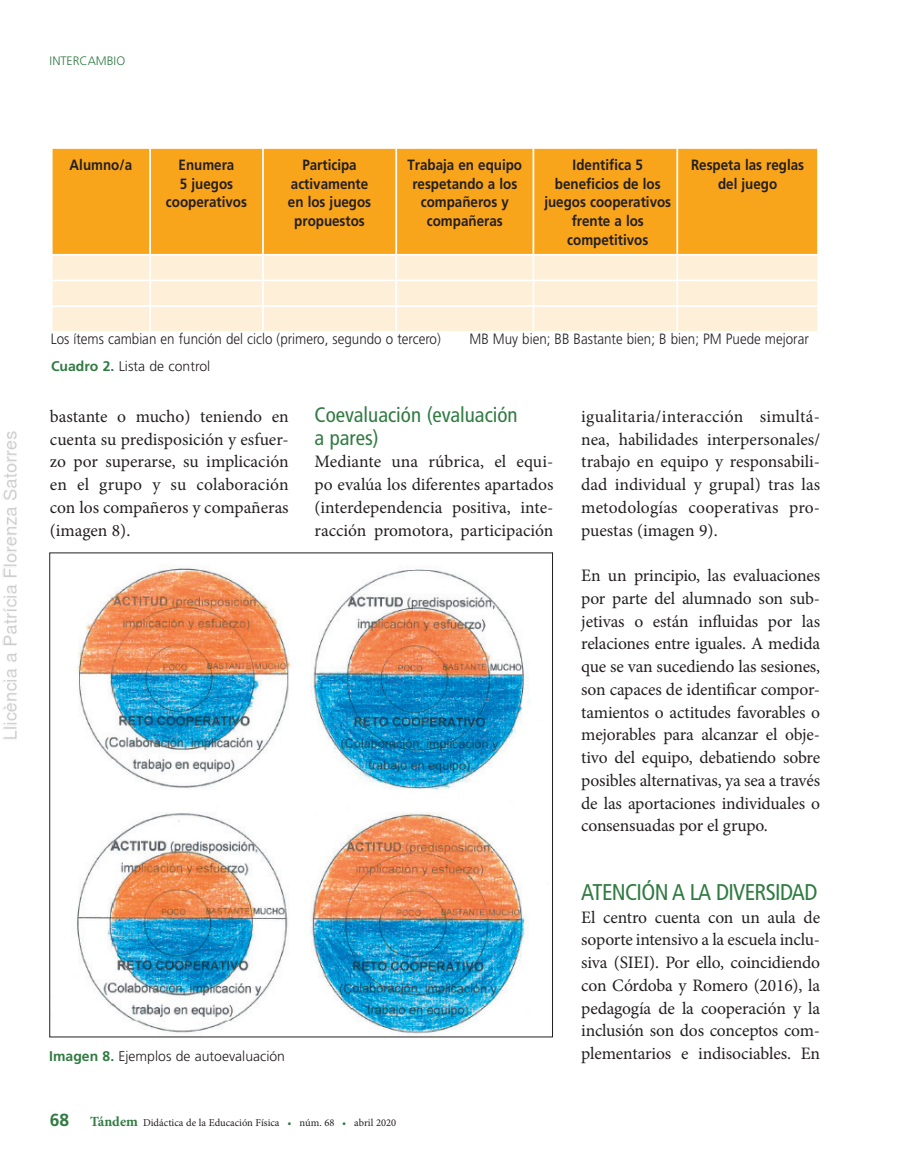
<style>
.page{position:relative;width:918px;height:1166px;background:#fff}
.page>*{position:absolute;margin:0;border:0;box-sizing:border-box;transform-origin:0 0}
.t1{font:condensed 22.75px "Frutiger LT Std";letter-spacing:-.03em;color:#307b42}
.t2{font:condensed 21px/22.8px "Frutiger LT Std";color:#307b42}
.t3{font:17.5px/22.8px "Minion Pro";letter-spacing:-.005em;color:#231f20;text-align:justify}
.t4{font:700 14.88px/18.7px "Frutiger LT Std";color:#231f20;text-align:center;scale:.9 1}
.t5{font:300 14.88px "Frutiger LT Std";color:#231f20;scale:.9 1}
.t6{font:300 14px "Frutiger LT Std";color:#231f20}
.t7{font:300 12.25px "Frutiger LT Std";color:#307b42}
.t8{font:10.5px "Minion Pro";color:#231f20}
.s1{font-weight:700;color:#307b42}
.s2{font-family:"Frutiger LT Std";font-weight:700;font-size:17.5px;color:#307b42}
.s3{font-weight:700;font-size:14px;color:#307b42}
.s4{color:#307b42}
</style>
<div class="page">
<img style="left:2px;top:148px;width:816px;height:890px">
<p class="t7" style="left:50px;top:54px;width:77px">INTERCAMBIO</p>
<p class="t4" style="left:70px;top:155px;width:71px">Alumno/a</p>
<p class="t4" style="left:166px;top:155px;width:92px">Enumera<br>5 juegos cooperativos</p>
<p class="t4" style="left:288px;top:155px;width:94px">Participa activamente en los juegos propuestos</p>
<p class="t4" style="left:407px;top:155px;width:129px">Trabaja en equipo respetando a los compañeros y compañeras</p>
<p class="t4" style="left:544px;top:155px;width:142px">Identifica 5 beneficios de los juegos cooperativos frente a los competitivos</p>
<p class="t4" style="left:691px;top:155px;width:127px">Respeta las reglas del juego</p>
<p class="t5" style="left:51px;top:331px;width:435px">Los ítems cambian en función del ciclo (primero, segundo o tercero)</p>
<p class="t5" style="left:469px;top:331px;width:378px">MB Muy bien; BB Bastante bien; B bien; PM Puede mejorar</p>
<p class="t6" style="left:51px;top:358px;width:161px"><span class="s1">Cuadro 2.</span> Lista de control</p>
<p class="t3" style="left:50px;top:405px;width:240px">bastante o mucho) teniendo en cuenta su predisposición y esfuer&shy;zo por superarse, su implicación en el grupo y su colaboración con los compañeros y compañeras (imagen 8).</p>
<p class="t2" style="left:314px;top:403px;width:205px">Coevaluación (evaluación a pares)</p>
<p class="t3" style="left:314px;top:450px;width:240px">Mediante una rúbrica, el equi&shy;po evalúa los diferentes apartados (interdependencia positiva, inte&shy;racción promotora, participación</p>
<p class="t6" style="left:49px;top:1048px;width:237px"><span class="s1">Imagen 8.</span> Ejemplos de autoevaluación</p>
<p class="t8" style="left:50px;top:1116px;width:348px"><span class="s2">68</span> <span class="s3">Tándem</span> Didáctica de la Educación Física <span class="s4">•</span> núm. 68 <span class="s4">•</span> abril 2020</p>
<p class="t3" style="left:581px;top:405px;width:240px">igualitaria/interacción simultá&shy;nea, habilidades interpersonales/ trabajo en equipo y responsabili&shy;dad individual y grupal) tras las metodologías cooperativas pro&shy;puestas (imagen 9).</p>
<p class="t3" style="left:581px;top:564px;width:240px">En un principio, las evaluaciones por parte del alumnado son sub&shy;jetivas o están influidas por las relaciones entre iguales. A medida que se van sucediendo las sesiones, son capaces de identificar compor&shy;tamientos o actitudes favorables o mejorables para alcanzar el obje&shy;tivo del equipo, debatiendo sobre posibles alternativas, ya sea a través de las aportaciones individuales o consensuadas por el grupo.</p>
<h1 class="t1" style="left:581px;top:878px;width:238px">ATENCIÓN A LA DIVERSIDAD</h1>
<p class="t3" style="left:581px;top:905px;width:240px">El centro cuenta con un aula de soporte intensivo a la escuela inclu&shy;siva (SIEI). Por ello, coincidiendo con Córdoba y Romero (2016), la pedagogía de la cooperación y la inclusión son dos conceptos com&shy;plementarios e indisociables. En</p>
</div>
